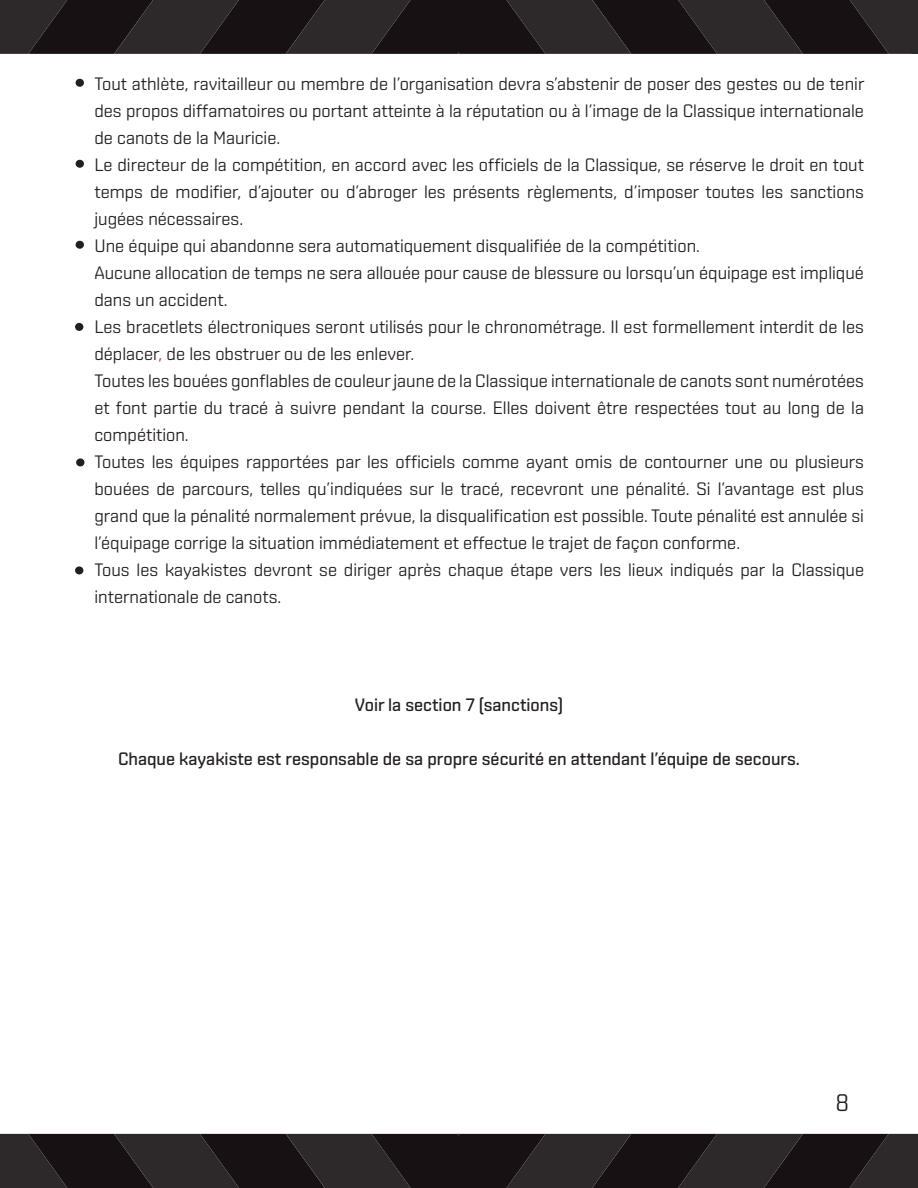
<style>
.page{position:relative;width:918px;height:1188px;background:#fff}
.page>*{position:absolute;margin:0;border:0;box-sizing:border-box;transform-origin:0 0}
.t1{font:24px "Shentox";color:#241f1f}
.t2{font:18px/27px "Shentox";color:#241f1f}
.t3{font:500 18px "Shentox";color:#241f1f}
.s1{color:#d42429}
</style>
<div class="page">
<svg style="left:0;top:0;width:918px;height:54px;background:#221d1f"></svg>
<svg style="left:0;top:1134px;width:918px;height:54px;background:#221c1e"></svg>
<div style="left:76px;top:80px;width:7px;height:6px;background:#241f1f;border-radius:50%"></div>
<div style="left:76px;top:79px;width:8px;height:8px;border:2px solid #241f1f;border-radius:50%"></div>
<div style="left:76px;top:161px;width:7px;height:6px;background:#241f1f;border-radius:50%"></div>
<div style="left:76px;top:160px;width:8px;height:8px;border:2px solid #241f1f;border-radius:50%"></div>
<div style="left:76px;top:242px;width:7px;height:6px;background:#241f1f;border-radius:50%"></div>
<div style="left:76px;top:241px;width:8px;height:8px;border:2px solid #241f1f;border-radius:50%"></div>
<div style="left:77px;top:459px;width:7px;height:7px;background:#241f1f;border-radius:50%"></div>
<div style="left:76px;top:458px;width:8px;height:8px;border:2px solid #241f1f;border-radius:50%"></div>
<div style="left:76px;top:567px;width:7px;height:7px;background:#241f1f;border-radius:50%"></div>
<div style="left:75px;top:566px;width:8px;height:8px;border:2px solid #241f1f;border-radius:50%"></div>
<div style="left:76px;top:324px;width:7px;height:6px;background:#241f1f;border-radius:50%"></div>
<div style="left:75px;top:323px;width:8px;height:8px;border:2px solid #241f1f;border-radius:50%"></div>
<p class="t2" style="left:94px;top:70px;width:771px">Tout athlète, ravitailleur ou membre de l’organisation devra s’abstenir de poser des gestes ou de tenir des propos diffamatoires ou portant atteinte à la réputation ou à l’image de la Classique internationale de canots de la Mauricie.<br>Le directeur de la compétition, en accord avec les officiels de la Classique, se réserve le droit en tout temps de modifier, d’ajouter ou d’abroger les présents règlements, d’imposer toutes les sanctions jugées nécessaires.<br>Une équipe qui abandonne sera automatiquement disqualifiée de la compétition.<br>Aucune allocation de temps ne sera allouée pour cause de blessure ou lorsqu’un équipage est impliqué dans un accident.<br>Les bracetlets électroniques seront utilisés pour le chronométrage. Il est formellement interdit de les déplacer<span class="s1">,</span> de les obstruer ou de les enlever.<br>Toutes les bouées gonflables de couleur jaune de la Classique internationale de canots sont numérotées et font partie du tracé à suivre pendant la course. Elles doivent être respectées tout au long de la compétition.<br>Toutes les équipes rapportées par les officiels comme ayant omis de contourner une ou plusieurs bouées de parcours, telles qu’indiquées sur le tracé, recevront une pénalité. Si l’avantage est plus grand que la pénalité normalement prévue, la disqualification est possible. Toute pénalité est annulée si l’équipage corrige la situation immédiatement et effectue le trajet de façon conforme.<br>Tous les kayakistes devront se diriger après chaque étape vers les lieux indiqués par la Classique internationale de canots.</p>
<p class="t3" style="left:355px;top:694px;width:210px">Voir la section 7 (sanctions)</p>
<p class="t3" style="left:118px;top:748px;width:683px">Chaque kayakiste est responsable de sa propre sécurité en attendant l’équipe de secours.</p>
<h1 class="t1" style="left:836px;top:1088px;width:15px">8</h1>
</div>
